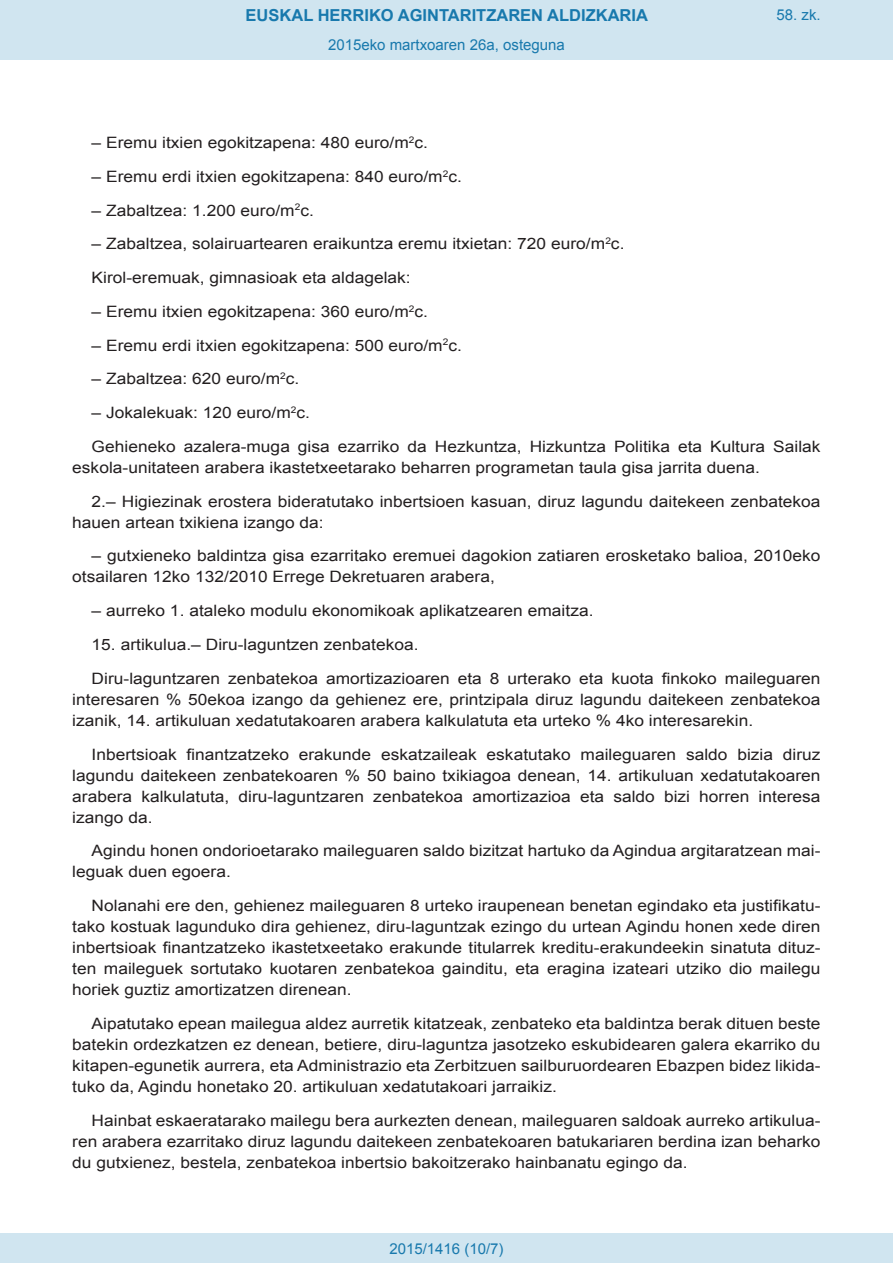
<style>
.page{position:relative;width:893px;height:1263px;background:#fff}
.page>*{position:absolute;margin:0;border:0;box-sizing:border-box;transform-origin:0 0}
.t1{font:700 16.5px "Arial";color:#1879ad}
.BOPVDetalle{font:15.6px/21px "Arial";color:#231f20;text-align:justify;scale:1.11 1}
.Paginacion_Centro{font:15px "Arial";color:#1879ad}
</style>
<div class="page">
<div style="left:0;top:0;width:893px;height:60px;background:#d0e5f0"></div>
<div style="left:0;top:1233px;width:893px;height:30px;background:#d0e5f0"></div>
<p class="t1" style="left:246px;top:4px;width:404px">EUSKAL HERRIKO AGINTARITZAREN ALDIZKARIA</p>
<p class="Paginacion_Centro" style="left:328px;top:35px;width:238px">2015eko martxoaren 26a, osteguna</p>
<p class="Paginacion_Centro" style="left:776px;top:5px;width:46px">58. zk.</p>
<p class="BOPVDetalle" style="left:92px;top:132px;width:305px">– Eremu itxien egokitzapena: 480 euro/m<sup>2</sup>c.</p>
<p class="BOPVDetalle" style="left:92px;top:166px;width:335px">– Eremu erdi itxien egokitzapena: 840 euro/m<sup>2</sup>c.</p>
<p class="BOPVDetalle" style="left:92px;top:200px;width:202px">– Zabaltzea: 1.200 euro/m<sup>2</sup>c.</p>
<p class="BOPVDetalle" style="left:92px;top:234px;width:482px">– Zabaltzea, solairuartearen eraikuntza eremu itxietan: 720 euro/m<sup>2</sup>c.</p>
<p class="BOPVDetalle" style="left:92px;top:267px;width:289px">Kirol-eremuak, gimnasioak eta aldagelak:</p>
<p class="BOPVDetalle" style="left:92px;top:301px;width:305px">– Eremu itxien egokitzapena: 360 euro/m<sup>2</sup>c.</p>
<p class="BOPVDetalle" style="left:92px;top:335px;width:335px">– Eremu erdi itxien egokitzapena: 500 euro/m<sup>2</sup>c.</p>
<p class="BOPVDetalle" style="left:92px;top:369px;width:189px">– Zabaltzea: 620 euro/m<sup>2</sup>c.</p>
<p class="BOPVDetalle" style="left:92px;top:402px;width:198px">– Jokalekuak: 120 euro/m<sup>2</sup>c.</p>
<p class="BOPVDetalle" style="left:72px;top:436px;width:676px;text-indent:19px">Gehieneko azalera-muga gisa ezarriko da Hezkuntza, Hizkuntza Politika eta Kultura Sailak eskola-unitateen arabera ikastetxeetarako beharren programetan taula gisa jarrita duena.</p>
<p class="BOPVDetalle" style="left:72px;top:491px;width:676px;text-indent:19px">2.– Higiezinak erostera bideratutako inbertsioen kasuan, diruz lagundu daitekeen zenbatekoa hauen artean txikiena izango da:</p>
<p class="BOPVDetalle" style="left:72px;top:546px;width:676px;text-indent:19px">– gutxieneko baldintza gisa ezarritako eremuei dagokion zatiaren erosketako balioa, 2010eko otsailaren 12ko 132/2010 Errege Dekretuaren arabera,</p>
<p class="BOPVDetalle" style="left:92px;top:600px;width:454px">– aurreko 1. ataleko modulu ekonomikoak aplikatzearen emaitza.</p>
<p class="BOPVDetalle" style="left:92px;top:634px;width:296px">15. artikulua.– Diru-laguntzen zenbatekoa.</p>
<p class="BOPVDetalle" style="left:72px;top:668px;width:676px;text-indent:19px">Diru-laguntzaren zenbatekoa amortizazioaren eta 8 urterako eta kuota finkoko maileguaren interesaren % 50ekoa izango da gehienez ere, printzipala diruz lagundu daitekeen zenbatekoa izanik, 14. artikuluan xedatutakoaren arabera kalkulatuta eta urteko % 4ko interesarekin.</p>
<p class="BOPVDetalle" style="left:72px;top:744px;width:676px;text-indent:19px">Inbertsioak finantzatzeko erakunde eskatzaileak eskatutako maileguaren saldo bizia diruz lagundu daitekeen zenbatekoaren % 50 baino txikiagoa denean, 14. artikuluan xedatutakoaren arabera kalkulatuta, diru-laguntzaren zenbatekoa amortizazioa eta saldo bizi horren interesa izango da.</p>
<p class="BOPVDetalle" style="left:72px;top:840px;width:676px;text-indent:19px">Agindu honen ondorioetarako maileguaren saldo bizitzat hartuko da Agindua argitaratzean mai&shy;leguak duen egoera.</p>
<p class="BOPVDetalle" style="left:72px;top:895px;width:676px;text-indent:19px">Nolanahi ere den, gehienez maileguaren 8 urteko iraupenean benetan egindako eta justifikatu&shy;tako kostuak lagunduko dira gehienez, diru-laguntzak ezingo du urtean Agindu honen xede diren inbertsioak finantzatzeko ikastetxeetako erakunde titularrek kreditu-erakundeekin sinatuta dituz&shy;ten maileguek sortutako kuotaren zenbatekoa gainditu, eta eragina izateari utziko dio mailegu horiek guztiz amortizatzen direnean.</p>
<p class="BOPVDetalle" style="left:72px;top:1013px;width:676px;text-indent:19px">Aipatutako epean mailegua aldez aurretik kitatzeak, zenbateko eta baldintza berak dituen beste batekin ordezkatzen ez denean, betiere, diru-laguntza jasotzeko eskubidearen galera ekarriko du kitapen-egunetik aurrera, eta Administrazio eta Zerbitzuen sailburuordearen Ebazpen bidez likida&shy;tuko da, Agindu honetako 20. artikuluan xedatutakoari jarraikiz.</p>
<p class="BOPVDetalle" style="left:72px;top:1110px;width:676px;text-indent:19px">Hainbat eskaeratarako mailegu bera aurkezten denean, maileguaren saldoak aurreko artikulua&shy;ren arabera ezarritako diruz lagundu daitekeen zenbatekoaren batukariaren berdina izan beharko du gutxienez, bestela, zenbatekoa inbertsio bakoitzerako hainbanatu egingo da.</p>
<p class="Paginacion_Centro" style="left:389px;top:1238px;width:116px">2015/1416 (10/7)</p>
</div>
